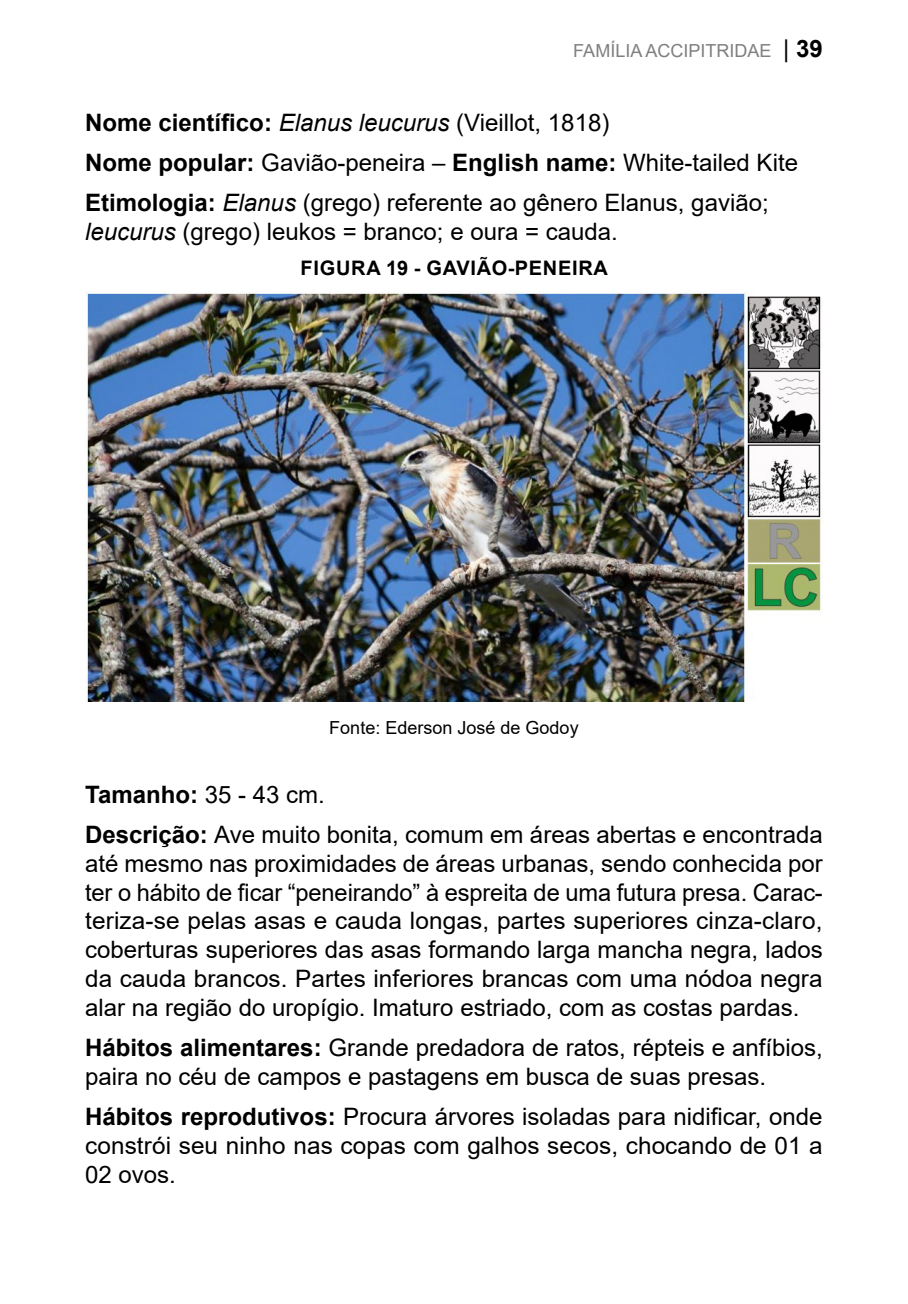
<style>
.page{position:relative;width:908px;height:1304px;background:#fff}
.page>*{position:absolute;margin:0;border:0;box-sizing:border-box;transform-origin:0 0}
.t1{font:24px/28.8px "Arial";color:#000}
.t2{font:700 20px "Arial";letter-spacing:.035em;color:#000}
.t3{font:18px "Arial";color:#000}
.t4{font:18px "Arial";color:#808080}
.s1{font-size:24px;color:#000}
.s2{font-weight:700;font-size:24px;color:#000}
.s3{font-weight:700}
.s4{font-style:italic}
</style>
<div class="page">
<img style="left:85px;top:291px;width:737px;height:410px">
<p class="t4" style="left:573px;top:38px;width:251px">FAMÍLIA ACCIPITRIDAE <span class="s1">|</span> <span class="s2">39</span></p>
<p class="t1" style="left:85px;top:102px;width:714px;line-height:40.2px"><span class="s3">Nome científico:</span> <span class="s4">Elanus leucurus</span> (Vieillot, 1818)<br><span class="s3">Nome popular:</span> Gavião-peneira – <span class="s3">English name:</span> White-tailed Kite<br><span class="s3">Etimologia:</span> <span class="s4">Elanus</span> (grego) referente ao gênero Elanus, gavião;</p>
<p class="t1" style="left:85px;top:217px;width:534px"><span class="s4">leucurus</span> (grego) leukos = branco; e oura = cauda.</p>
<p class="t2" style="left:300px;top:254px;width:309px">FIGURA 19 - GAVIÃO-PENEIRA</p>
<p class="t3" style="left:329px;top:715px;width:251px">Fonte: Ederson José de Godoy</p>
<p class="t1" style="left:85px;top:774px;width:738px;line-height:40.2px"><span class="s3">Tamanho:</span> 35 - 43 cm.<br><span class="s3">Descrição:</span> Ave muito bonita, comum em áreas abertas e encontrada</p>
<p class="t1" style="left:85px;top:849px;width:739px;text-align:justify">até mesmo nas proximidades de áreas urbanas, sendo conhecida por ter o hábito de ficar “peneirando” à espreita de uma futura presa. Carac&shy;teriza-se pelas asas e cauda longas, partes superiores cinza-claro, coberturas superiores das asas formando larga mancha negra, lados da cauda brancos. Partes inferiores brancas com uma nódoa negra alar na região do uropígio. Imaturo estriado, com as costas pardas.</p>
<p class="t1" style="left:85px;top:1033px;width:738px"><span class="s3">Hábitos alimentares:</span> Grande predadora de ratos, répteis e anfíbios, paira no céu de campos e pastagens em busca de suas presas.</p>
<p class="t1" style="left:85px;top:1102px;width:738px;text-align:justify"><span class="s3">Hábitos reprodutivos:</span> Procura árvores isoladas para nidificar, onde constrói seu ninho nas copas com galhos secos, chocando de 01 a 02 ovos.</p>
</div>
